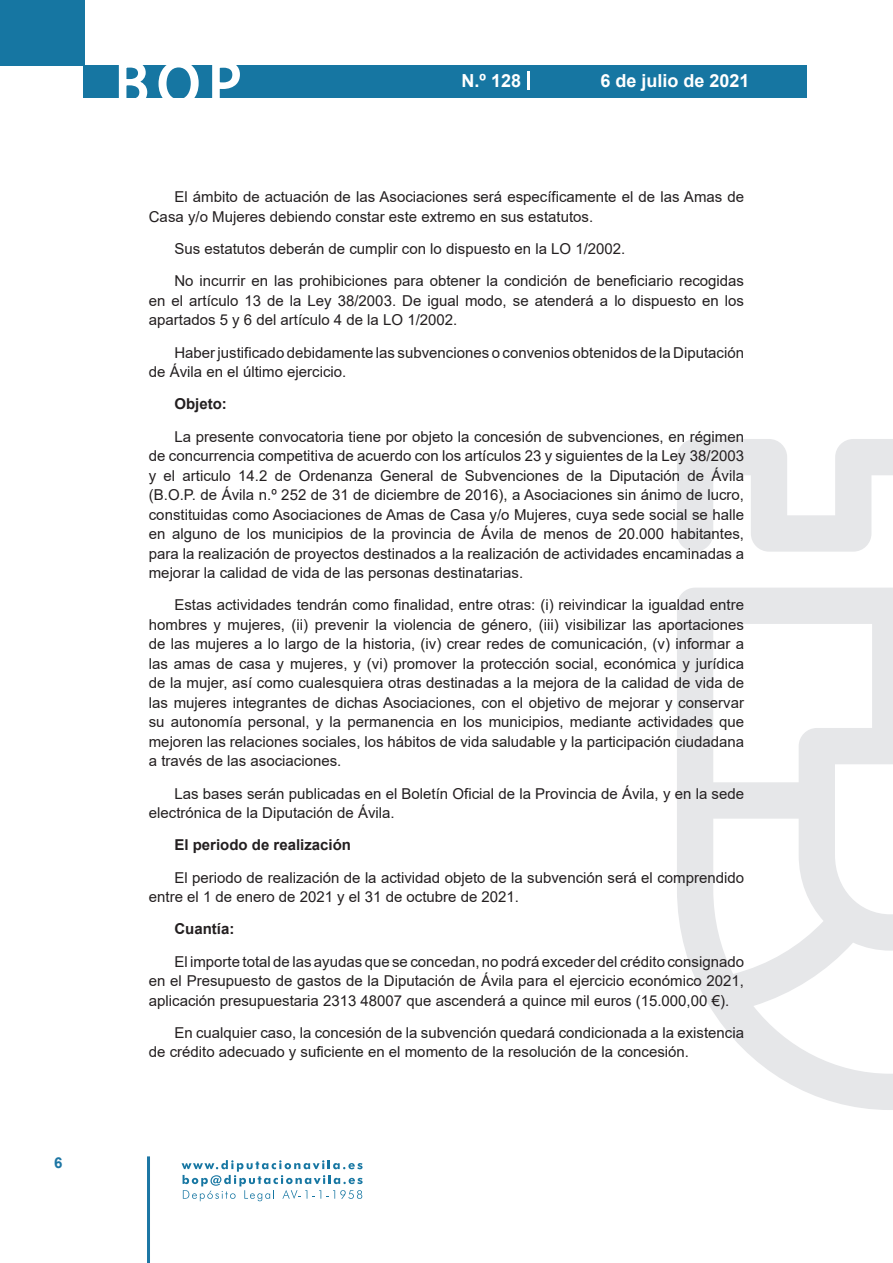
<style>
.page{position:relative;width:893px;height:1263px;background:#fff}
.page>*{position:absolute;margin:0;border:0;box-sizing:border-box;transform-origin:0 0}
.t1{font:500 61.5px "Avant Garde";color:#fff}
.t2{font:700 18px "Arial";color:#fff}
.t3{font:15px/19.5px "Arial";color:#231f20}
.t4{font:700 15px "Arial";color:#231f20}
.t5{font:700 15px "Arial";color:#1d76a4}
</style>
<div class="page">
<div style="left:0;top:0;width:85px;height:65px;background:#1676a2"></div>
<div style="left:84px;top:65px;width:723px;height:33px;background:#1676a2"></div>
<svg style="left:118px;top:65px;width:30px;height:33px"></svg>
<svg style="left:158px;top:65px;width:41px;height:33px"></svg>
<svg style="left:212px;top:65px;width:28px;height:33px"></svg>
<svg style="left:182px;top:1160px;width:181px;height:41px"></svg>
<hr style="left:147px;top:1156px;width:3px;height:107px;background:#1d76a4">
<svg style="left:528px;top:71px;width:2px;height:19px"></svg>
<svg style="left:677px;top:439px;width:216px;height:671px"></svg>
<p class="t5" style="left:54px;top:1152px;width:10px">6</p>
<h1 class="t1" style="left:115px;top:46px;width:128px">BOP</h1>
<p class="t2" style="left:462px;top:68px;width:61px">N.º 128</p>
<p class="t2" style="left:600px;top:68px;width:151px">6 de julio de 2021</p>
<p class="t3" style="left:149px;top:187px;width:597px;text-indent:26px">El ámbito de actuación de las Asociaciones será específicamente el de las Amas de<br>Casa y/o Mujeres debiendo constar este extremo en sus estatutos.</p>
<p class="t3" style="left:174px;top:233px;width:571px;line-height:32.2px">Sus estatutos deberán de cumplir con lo dispuesto en la LO 1/2002.<br>No incurrir en las prohibiciones para obtener la condición de beneficiario recogidas</p>
<p class="t3" style="left:149px;top:291px;width:597px">en el artículo 13 de la Ley 38/2003. De igual modo, se atenderá a lo dispuesto en los apartados 5 y 6 del artículo 4 de la LO 1/2002.</p>
<p class="t3" style="left:149px;top:342px;width:597px;text-indent:26px">Haber justificado debidamente las subvenciones o convenios obtenidos de la Diputación de Ávila en el último ejercicio.</p>
<p class="t4" style="left:174px;top:393px;width:54px">Objeto:</p>
<p class="t3" style="left:149px;top:426px;width:597px;text-align:justify;text-indent:26px">La presente convocatoria tiene por objeto la concesión de subvenciones, en régimen de concurrencia competitiva de acuerdo con los artículos 23 y siguientes de la Ley 38/2003 y el articulo 14.2 de Ordenanza General de Subvenciones de la Diputación de Ávila (B.O.P. de Ávila n.º 252 de 31 de diciembre de 2016), a Asociaciones sin ánimo de lucro, constituidas como Asociaciones de Amas de Casa y/o Mujeres, cuya sede social se halle en alguno de los municipios de la provincia de Ávila de menos de 20.000 habitantes, para la realización de proyectos destinados a la realización de actividades encaminadas a mejorar la calidad de vida de las personas destinatarias.</p>
<p class="t3" style="left:149px;top:595px;width:597px;text-align:justify;text-indent:26px">Estas actividades tendrán como finalidad, entre otras: (i) reivindicar la igualdad entre hombres y mujeres, (ii) prevenir la violencia de género, (iii) visibilizar las aportaciones de las mujeres a lo largo de la historia, (iv) crear redes de comunicación, (v) informar a las amas de casa y mujeres, y (vi) promover la protección social, económica y jurídica de la mujer, así como cualesquiera otras destinadas a la mejora de la calidad de vida de las mujeres integrantes de dichas Asociaciones, con el objetivo de mejorar y conservar su autonomía personal, y la permanencia en los municipios, mediante actividades que mejoren las relaciones sociales, los hábitos de vida saludable y la participación ciudadana a través de las asociaciones.</p>
<p class="t3" style="left:149px;top:783px;width:597px;text-indent:26px">Las bases serán publicadas en el Boletín Oficial de la Provincia de Ávila, y en la sede electrónica de la Diputación de Ávila.</p>
<p class="t4" style="left:174px;top:834px;width:178px">El periodo de realización</p>
<p class="t3" style="left:149px;top:867px;width:597px;text-indent:26px">El periodo de realización de la actividad objeto de la subvención será el comprendido entre el 1 de enero de 2021 y el 31 de octubre de 2021.</p>
<p class="t4" style="left:174px;top:918px;width:62px">Cuantía:</p>
<p class="t3" style="left:149px;top:951px;width:597px;text-align:justify;text-indent:26px">El importe total de las ayudas que se concedan, no podrá exceder del crédito consignado en el Presupuesto de gastos de la Diputación de Ávila para el ejercicio económico 2021, aplicación presupuestaria 2313 48007 que ascenderá a quince mil euros (15.000,00 €).</p>
<p class="t3" style="left:149px;top:1023px;width:597px;text-indent:26px">En cualquier caso, la concesión de la subvención quedará condicionada a la existencia de crédito adecuado y suficiente en el momento de la resolución de la concesión.</p>
</div>
